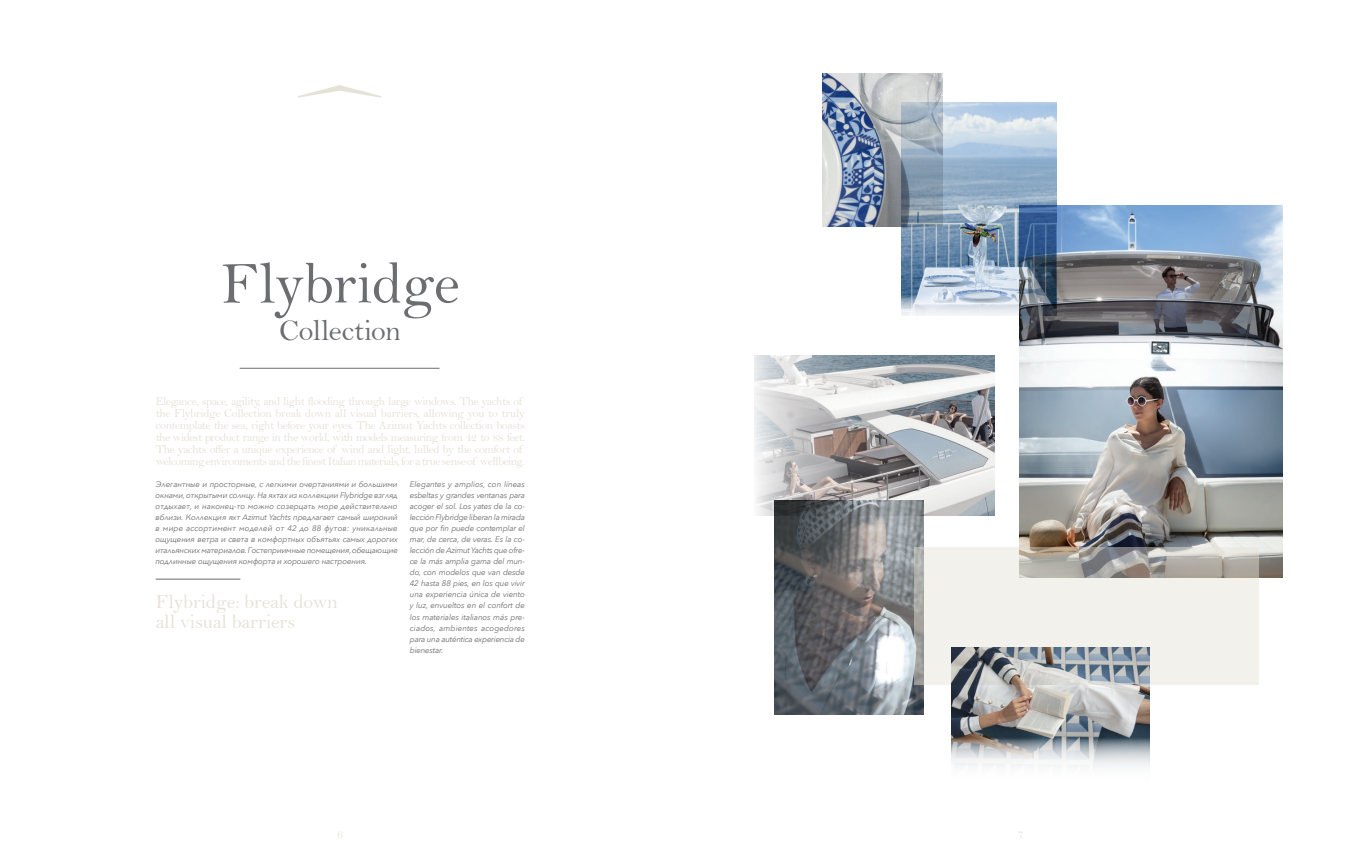
<style>
.page{position:relative;width:1361px;height:851px;background:#fff}
.page>*{position:absolute;margin:0;border:0;box-sizing:border-box;transform-origin:0 0}
.t1{font:60px "Bell";letter-spacing:-.005em;color:#6c6d70}
.t2{font:30px "Bell";letter-spacing:-.015em;color:#6c6d70}
.t3{font:20px/20px "Bell";letter-spacing:-.005em;color:#e6e2d7}
.t4{font:12px/12px "Bell";letter-spacing:-.04em;color:#e6e2d7}
.t5{font:italic 8px/11px "Avenir Next";letter-spacing:-.03em;color:#6c6d70;text-align:justify}
</style>
<div class="page">
<svg style="left:298px;top:85px;width:83px;height:13px"></svg>
<hr style="left:156px;top:578px;width:84px;height:1px;background:#6c6d70">
<hr style="left:240px;top:368px;width:199px;height:1px;background:#6c6d70">
<img style="left:901px;top:102px;width:155px;height:192px">
<svg style="left:901px;top:294px;width:118px;height:22px"></svg>
<img style="left:1019px;top:205px;width:263px;height:372px">
<img style="left:754px;top:355px;width:240px;height:160px">
<img style="left:774px;top:500px;width:149px;height:214px">
<svg style="left:915px;top:546px;width:344px;height:138px;background:#e2e0db"></svg>
<img style="left:822px;top:74px;width:121px;height:153px">
<img style="left:951px;top:647px;width:198px;height:90px">
<svg style="left:951px;top:737px;width:199px;height:30px"></svg>
<h1 class="t1" style="left:221px;top:247px;width:240px">Flybridge</h1>
<h2 class="t2" style="left:279px;top:313px;width:123px">Collection</h2>
<p class="t4" style="left:156px;top:395px;width:371px">Elegance, space, agility, and light flooding through large windows. The yachts of the Flybridge Collection break down all visual barriers, allowing you to truly contemplate the sea, right before your eyes. The Azimut Yachts collection boasts the widest product range in the world, with models measuring from 42 to 88 feet.<br>The yachts offer a unique experience of wind and light, lulled by the comfort of welcoming environments and the finest Italian materials, for a true sense of wellbeing.</p>
<p class="t5" style="left:155px;top:478px;width:244px">Элегантные и просторные, с легкими очертаниями и большими окнами, открытыми солнцу. На яхтах из коллекции Flybridge взгляд отдыхает, и наконец-то можно созерцать море действительно вблизи. Коллекция яхт Azimut Yachts предлагает самый широкий в мире ассортимент моделей от 42 до 88 футов: уникальные ощущения ветра и света в комфортных объятьях самых дорогих итальянских материалов. Гостеприимные помещения, обещающие подлинные ощущения комфорта и хорошего настроения.</p>
<h3 class="t3" style="left:156px;top:591px;width:184px">Flybridge: break down all visual barriers</h3>
<p class="t5" style="left:410px;top:478px;width:117px">Elegantes y amplios, con líneas esbeltas y grandes ventanas para acoger el sol. Los yates de la co&shy;lección Flybridge liberan la mirada que por fin puede contemplar el mar, de cerca, de veras. Es la co&shy;lección de Azimut Yachts que ofre&shy;ce la más amplia gama del mun&shy;do, con modelos que van desde 42 hasta 88 pies, en los que vivir una experiencia única de viento y luz, envueltos en el confort de los materiales italianos más pre&shy;ciados, ambientes acogedores para una auténtica experiencia de bienestar.</p>
<h3 class="t4" style="left:337px;top:828px;width:7px">6</h3>
<h3 class="t4" style="left:1017px;top:828px;width:7px">7</h3>
</div>
